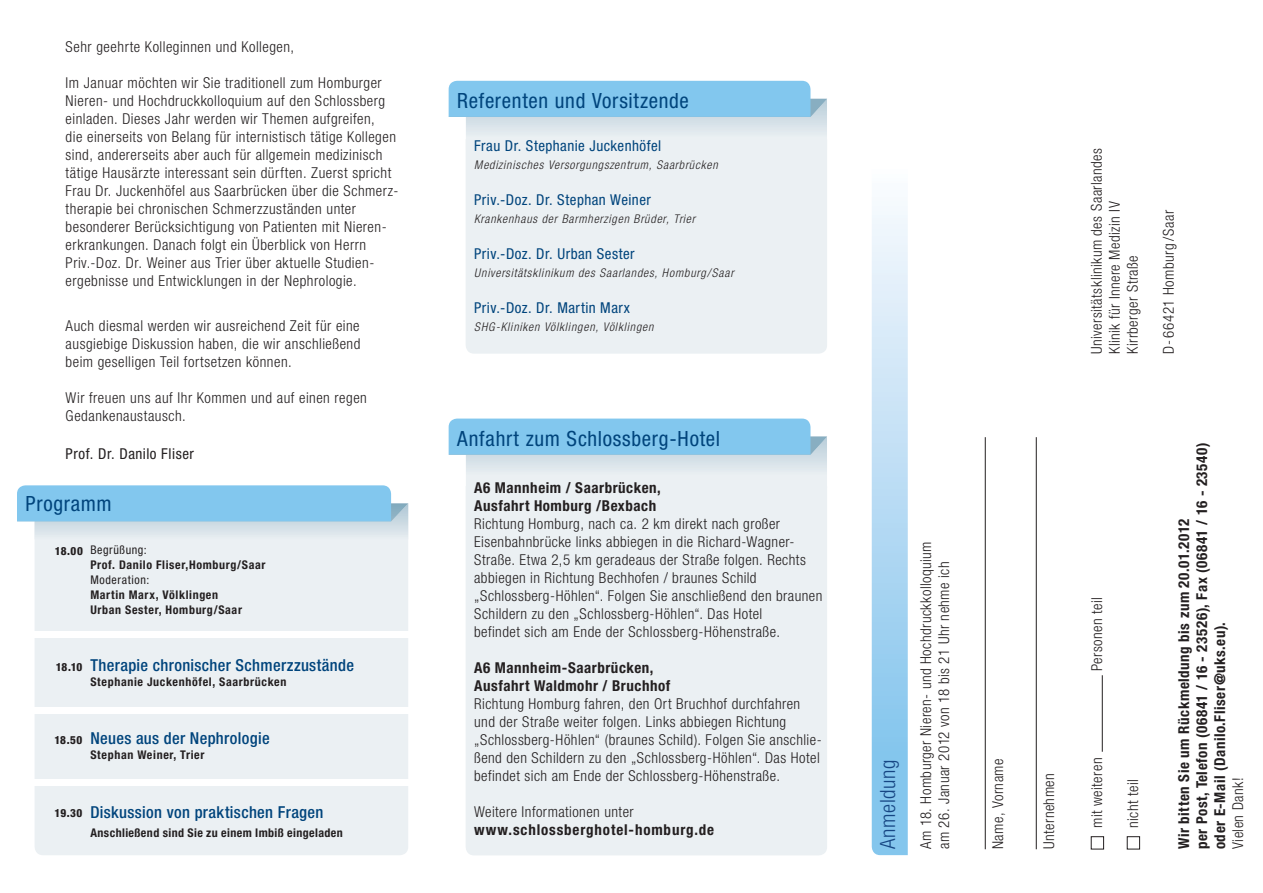
<style>
.page{position:relative;width:1263px;height:893px;background:#fff}
.page>*{position:absolute;margin:0;border:0;box-sizing:border-box;transform-origin:0 0}
.t1{font:condensed 21px "Helvetica Neue LT Std";letter-spacing:.035em;color:#00447c}
.t2{font:300 condensed 21px "Helvetica Neue LT Std";letter-spacing:.03em;color:#164683}
.t3{font:500 condensed 16.5px "Helvetica Neue LT Std";letter-spacing:.02em;color:#00447c}
.t4{font:300 condensed 15px/18px "Helvetica Neue LT Std";letter-spacing:.035em;color:#231f20}
.t5{font:700 condensed 15px/18px "Helvetica Neue LT Std";letter-spacing:.035em;color:#231f20}
.t6{font:condensed 15px "Helvetica Neue LT Std";letter-spacing:.03em;color:#00447c}
.t7{font:700 condensed 15px "Helvetica Neue LT Std";letter-spacing:.055em;color:#231f20}
.t8{font:condensed 15px "Helvetica Neue LT Std";letter-spacing:.035em;color:#231f20}
.t9{font:italic 300 condensed 12px "Helvetica Neue";letter-spacing:.07em;color:#231f20}
.t10{font:700 condensed 12px/15px "Helvetica Neue LT Std";letter-spacing:.055em;color:#231f20}
.t11{font:700 condensed 12px "Helvetica Neue LT Std";letter-spacing:.035em;color:#231f20}
.t12{font:condensed 12px "Helvetica Neue LT Std";letter-spacing:.05em;color:#231f20}
.t13{font:800 condensed 11.25px "Helvetica Neue LT Std";letter-spacing:.005em;color:#231f20}
.s1{font-weight:800;font-size:11.25px}
.s2{font-weight:400}
</style>
<div class="page">
<div style="left:466px;top:495px;width:361px;height:360px;background:#ebf0f3"></div>
<svg style="left:449px;top:419px;width:378px;height:76px;background:#b7daee"></svg>
<div style="left:466px;top:157px;width:361px;height:197px;background:#ebf0f3"></div>
<svg style="left:449px;top:81px;width:378px;height:76px;background:#b7daee"></svg>
<div style="left:35px;top:539px;width:373px;height:316px;background:#ebf0f3"></div>
<svg style="left:17px;top:485px;width:391px;height:54px;background:#a2d1ec"></svg>
<div style="left:29px;top:631px;width:396px;height:7px;background:#fff"></div>
<div style="left:29px;top:707px;width:396px;height:7px;background:#fff"></div>
<div style="left:29px;top:779px;width:396px;height:7px;background:#fff"></div>
<svg style="left:872px;top:206px;width:36px;height:649px;background:#b4daf3"></svg>
<hr style="left:985px;top:437px;width:1px;height:412px;background:#231f20">
<hr style="left:1036px;top:437px;width:1px;height:412px;background:#231f20">
<hr style="left:1102px;top:675px;width:1px;height:77px;background:#231f20">
<div style="left:1091px;top:836px;width:13px;height:13px;border:1px solid #231f20"></div>
<div style="left:1127px;top:836px;width:13px;height:13px;border:1px solid #231f20"></div>
<p class="t4" style="left:66px;top:40px;width:230px">Sehr geehrte Kolleginnen und Kollegen,</p>
<p class="t4" style="left:66px;top:76px;width:334px">Im Januar möchten wir Sie traditionell zum Homburger Nieren- und Hochdruckkolloquium auf den Schlossberg einladen. Dieses Jahr werden wir Themen aufgreifen,<br>die einerseits von Belang für internistisch tätige Kollegen sind, andererseits aber auch für allgemein medizinisch tätige Hausärzte interessant sein dürften. Zuerst spricht Frau Dr. Juckenhöfel aus Saarbrücken über die Schmerz&shy;therapie bei chronischen Schmerzzuständen unter besonderer Berücksichtigung von Patienten mit Nieren&shy;erkrankungen. Danach folgt ein Überblick von Herrn Priv.-Doz. Dr. Weiner aus Trier über aktuelle Studien&shy;ergebnisse und Entwicklungen in der Nephrologie.</p>
<p class="t4" style="left:66px;top:319px;width:296px;text-align:justify">Auch diesmal werden wir ausreichend Zeit für eine ausgiebige Diskussion haben, die wir anschließend beim geselligen Teil fortsetzen können.</p>
<p class="t4" style="left:66px;top:391px;width:303px">Wir freuen uns auf Ihr Kommen und auf einen regen<br>Gedankenaustausch.</p>
<p class="t8" style="left:66px;top:449px;width:130px">Prof. Dr. Danilo Fliser</p>
<h1 class="t1" style="left:26px;top:496px;width:88px">Programm</h1>
<p class="t10" style="left:90px;top:544px;width:177px;text-indent:-35px"><span class="s1">18.00</span> <span class="s2">Begrüßung:<br></span>Prof. Danilo Fliser,Homburg/Saar</p>
<p class="t12" style="left:90px;top:576px;width:60px">Moderation:</p>
<p class="t10" style="left:90px;top:589px;width:153px">Martin Marx, Völklingen<br>Urban Sester, Homburg/Saar</p>
<p class="t13" style="left:56px;top:660px;width:28px">18.10</p>
<p class="t3" style="left:90px;top:659px;width:265px">Therapie chronischer Schmerzzustände</p>
<p class="t10" style="left:90px;top:675px;width:198px">Stephanie Juckenhöfel, Saarbrücken</p>
<p class="t13" style="left:54px;top:733px;width:30px">18.50</p>
<p class="t3" style="left:90px;top:732px;width:181px">Neues aus der Nephrologie</p>
<p class="t10" style="left:90px;top:749px;width:116px">Stephan Weiner, Trier</p>
<p class="t13" style="left:55px;top:807px;width:29px">19.30</p>
<p class="t3" style="left:90px;top:806px;width:235px">Diskussion von praktischen Fragen</p>
<p class="t11" style="left:90px;top:829px;width:254px">Anschließend sind Sie zu einem Imbiß eingeladen</p>
<h1 class="t1" style="left:457px;top:93px;width:233px">Referenten und Vorsitzende</h1>
<p class="t6" style="left:474px;top:140px;width:188px">Frau Dr. Stephanie Juckenhöfel</p>
<p class="t9" style="left:474px;top:160px;width:245px">Medizinisches Versorgungszentrum, Saarbrücken</p>
<p class="t6" style="left:474px;top:194px;width:178px">Priv.-Doz. Dr. Stephan Weiner</p>
<p class="t9" style="left:474px;top:214px;width:223px">Krankenhaus der Barmherzigen Brüder, Trier</p>
<p class="t6" style="left:474px;top:248px;width:162px">Priv.-Doz. Dr. Urban Sester</p>
<p class="t9" style="left:474px;top:268px;width:261px">Universitätsklinikum des Saarlandes, Homburg/Saar</p>
<p class="t6" style="left:474px;top:302px;width:157px">Priv.-Doz. Dr. Martin Marx</p>
<p class="t9" style="left:474px;top:322px;width:181px">SHG-Kliniken Völklingen, Völklingen</p>
<h1 class="t1" style="left:457px;top:431px;width:264px">Anfahrt zum Schlossberg-Hotel</h1>
<p class="t5" style="left:474px;top:480px;width:188px">A6 Mannheim / Saarbrücken,<br>Ausfahrt Homburg /Bexbach</p>
<p class="t4" style="left:474px;top:517px;width:350px">Richtung Homburg, nach ca. 2 km direkt nach großer Eisenbahnbrücke links abbiegen in die Richard-Wagner-Straße. Etwa 2,5 km geradeaus der Straße folgen. Rechts abbiegen in Richtung Bechhofen / braunes Schild „Schlossberg-Höhlen“. Folgen Sie anschließend den braunen Schildern zu den „Schlossberg-Höhlen“. Das Hotel<br>befindet sich am Ende der Schlossberg-Höhenstraße.</p>
<p class="t5" style="left:474px;top:660px;width:198px">A6 Mannheim-Saarbrücken,<br>Ausfahrt Waldmohr / Bruchhof</p>
<p class="t4" style="left:474px;top:697px;width:349px">Richtung Homburg fahren, den Ort Bruchhof durchfahren und der Straße weiter folgen. Links abbiegen Richtung „Schlossberg-Höhlen“ (braunes Schild). Folgen Sie anschlie&shy;ßend den Schildern zu den „Schlossberg-Höhlen“. Das Hotel befindet sich am Ende der Schlossberg-Höhenstraße.</p>
<p class="t4" style="left:474px;top:805px;width:161px">Weitere Informationen unter</p>
<p class="t7" style="left:474px;top:824px;width:241px">www.schlossberghotel-homburg.de</p>
<h1 class="t2" style="left:880px;top:849px;width:91px;rotate:-90deg">Anmeldung</h1>
<p class="t4" style="left:919px;top:849px;width:309px;rotate:-90deg">Am 18. Homburger Nieren- und Hochdruckkolloquium am 26. Januar 2012 von 18 bis 21 Uhr nehme ich</p>
<p class="t4" style="left:991px;top:849px;width:92px;rotate:-90deg">Name, Vorname</p>
<p class="t4" style="left:1042px;top:849px;width:77px;rotate:-90deg">Unternehmen</p>
<p class="t4" style="left:1089px;top:354px;width:208px;rotate:-90deg">Universitätsklinikum des Saarlandes<br>Klinik für Innere Medizin IV<br>Kirrberger Straße</p>
<p class="t4" style="left:1161px;top:354px;width:146px;rotate:-90deg">D-66421 Homburg / Saar</p>
<p class="t4" style="left:1090px;top:671px;width:76px;rotate:-90deg">Personen teil</p>
<p class="t4" style="left:1090px;top:828px;width:72px;rotate:-90deg">mit weiteren</p>
<p class="t4" style="left:1126px;top:828px;width:50px;rotate:-90deg">nicht teil</p>
<p class="t5" style="left:1177px;top:849px;width:408px;rotate:-90deg">Wir bitten Sie um Rückmeldung bis zum 20.01.2012<br>per Post, Telefon (06841 / 16 - 23526), Fax (06841 / 16 - 23540) oder E-Mail (Danilo.Fliser@uks.eu).</p>
<p class="t4" style="left:1231px;top:849px;width:73px;rotate:-90deg">Vielen Dank!</p>
</div>
